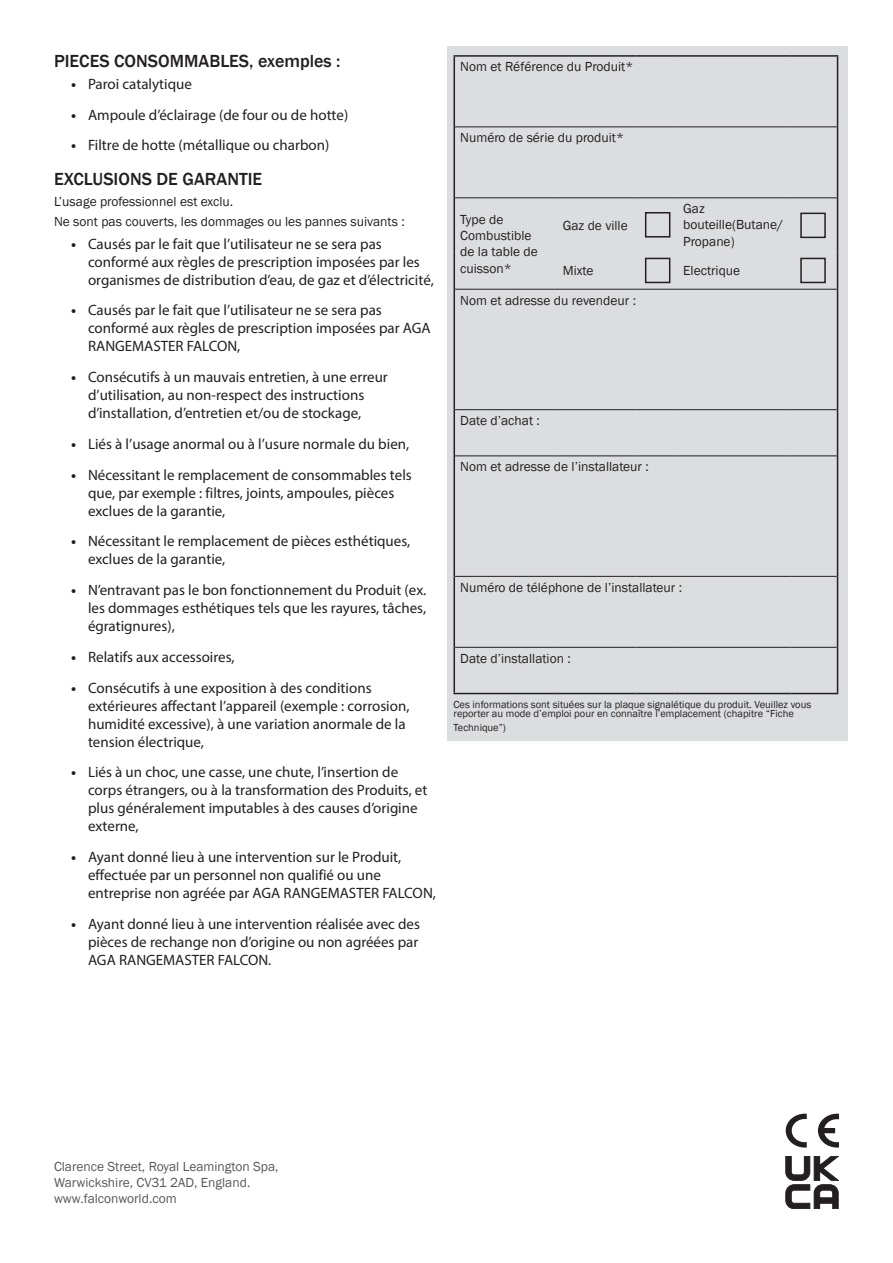
<style>
.page{position:relative;width:893px;height:1263px;background:#fff}
.page>*{position:absolute;margin:0;border:0;box-sizing:border-box;transform-origin:0 0}
.t1{font:500 18px "Franklin Gothic";color:#231f20}
.t2{font:15px/18px "Myriad Pro";color:#231f20}
.Table{font:13.5px/16.2px "Franklin Gothic";color:#231f20}
.Paragraph_Style_1{font:13.5px "Franklin Gothic";color:#57585a}
.Body_text{font:13.5px "Franklin Gothic";color:#231f20}
.Table_contents{font:13.5px/16.2px "Franklin Gothic";color:#231f20}
.Table-2{font:10.5px/9px "Franklin Gothic";color:#231f20}
.s1{font-weight:700}
</style>
<div class="page">
<svg style="left:785px;top:1113px;width:22px;height:34px"></svg>
<svg style="left:818px;top:1113px;width:21px;height:34px"></svg>
<svg style="left:785px;top:1156px;width:54px;height:53px"></svg>
<div style="left:447px;top:47px;width:400px;height:694px;background:#dcdddf"></div>
<hr style="left:453px;top:55px;width:101px;height:2px;background:#231f20">
<hr style="left:453px;top:57px;width:2px;height:70px;background:#231f20">
<hr style="left:554px;top:55px;width:82px;height:2px;background:#231f20">
<hr style="left:636px;top:55px;width:39px;height:2px;background:#231f20">
<hr style="left:675px;top:55px;width:117px;height:2px;background:#231f20">
<hr style="left:792px;top:55px;width:46px;height:2px;background:#231f20">
<hr style="left:837px;top:57px;width:1px;height:70px;background:#231f20">
<hr style="left:453px;top:289px;width:2px;height:121px;background:#231f20">
<hr style="left:837px;top:289px;width:1px;height:121px;background:#231f20">
<hr style="left:453px;top:410px;width:2px;height:46px;background:#231f20">
<hr style="left:837px;top:410px;width:1px;height:46px;background:#231f20">
<hr style="left:453px;top:456px;width:2px;height:120px;background:#231f20">
<hr style="left:837px;top:456px;width:1px;height:120px;background:#231f20">
<hr style="left:453px;top:576px;width:2px;height:71px;background:#231f20">
<hr style="left:837px;top:576px;width:1px;height:71px;background:#231f20">
<hr style="left:453px;top:647px;width:2px;height:46px;background:#231f20">
<hr style="left:837px;top:647px;width:1px;height:46px;background:#231f20">
<hr style="left:453px;top:693px;width:101px;height:1px;background:#231f20">
<hr style="left:554px;top:693px;width:82px;height:1px;background:#231f20">
<hr style="left:636px;top:693px;width:39px;height:1px;background:#231f20">
<hr style="left:675px;top:693px;width:117px;height:1px;background:#231f20">
<hr style="left:792px;top:693px;width:46px;height:1px;background:#231f20">
<hr style="left:453px;top:198px;width:2px;height:54px;background:#231f20">
<hr style="left:837px;top:198px;width:1px;height:54px;background:#231f20">
<hr style="left:453px;top:252px;width:2px;height:37px;background:#231f20">
<hr style="left:837px;top:252px;width:1px;height:37px;background:#231f20">
<hr style="left:455px;top:409px;width:99px;height:1px;background:#231f20">
<hr style="left:554px;top:409px;width:82px;height:1px;background:#231f20">
<hr style="left:636px;top:409px;width:39px;height:1px;background:#231f20">
<hr style="left:675px;top:409px;width:117px;height:1px;background:#231f20">
<hr style="left:792px;top:409px;width:45px;height:1px;background:#231f20">
<hr style="left:455px;top:455px;width:99px;height:1px;background:#231f20">
<hr style="left:554px;top:455px;width:82px;height:1px;background:#231f20">
<hr style="left:636px;top:455px;width:39px;height:1px;background:#231f20">
<hr style="left:675px;top:455px;width:117px;height:1px;background:#231f20">
<hr style="left:792px;top:455px;width:45px;height:1px;background:#231f20">
<hr style="left:455px;top:576px;width:99px;height:1px;background:#231f20">
<hr style="left:554px;top:576px;width:82px;height:1px;background:#231f20">
<hr style="left:636px;top:576px;width:39px;height:1px;background:#231f20">
<hr style="left:675px;top:576px;width:117px;height:1px;background:#231f20">
<hr style="left:792px;top:576px;width:45px;height:1px;background:#231f20">
<hr style="left:453px;top:127px;width:2px;height:71px;background:#231f20">
<hr style="left:837px;top:127px;width:1px;height:71px;background:#231f20">
<hr style="left:455px;top:126px;width:99px;height:1px;background:#231f20">
<hr style="left:554px;top:126px;width:82px;height:1px;background:#231f20">
<hr style="left:636px;top:126px;width:39px;height:1px;background:#231f20">
<hr style="left:675px;top:126px;width:117px;height:1px;background:#231f20">
<hr style="left:792px;top:126px;width:45px;height:1px;background:#231f20">
<hr style="left:455px;top:197px;width:99px;height:1px;background:#231f20">
<hr style="left:554px;top:197px;width:82px;height:1px;background:#231f20">
<hr style="left:636px;top:197px;width:39px;height:1px;background:#231f20">
<hr style="left:675px;top:197px;width:117px;height:1px;background:#231f20">
<hr style="left:792px;top:197px;width:45px;height:1px;background:#231f20">
<hr style="left:455px;top:289px;width:99px;height:1px;background:#231f20">
<hr style="left:554px;top:289px;width:82px;height:1px;background:#231f20">
<hr style="left:636px;top:289px;width:39px;height:1px;background:#231f20">
<hr style="left:675px;top:289px;width:117px;height:1px;background:#231f20">
<hr style="left:792px;top:289px;width:45px;height:1px;background:#231f20">
<hr style="left:455px;top:647px;width:99px;height:1px;background:#231f20">
<hr style="left:554px;top:647px;width:82px;height:1px;background:#231f20">
<hr style="left:636px;top:647px;width:39px;height:1px;background:#231f20">
<hr style="left:675px;top:647px;width:117px;height:1px;background:#231f20">
<hr style="left:792px;top:647px;width:45px;height:1px;background:#231f20">
<div style="left:645px;top:212px;width:25px;height:25px;border:2px solid #231f20"></div>
<div style="left:800px;top:213px;width:26px;height:25px;border:2px solid #231f20"></div>
<div style="left:645px;top:258px;width:25px;height:25px;border:2px solid #231f20"></div>
<div style="left:800px;top:258px;width:26px;height:25px;border:2px solid #231f20"></div>
<p class="t1" style="left:54px;top:49px;width:288px">PIECES CONSOMMABLES, exemples :</p>
<p class="t2" style="left:71px;top:75px;width:122px"><span class="s1">•</span> Paroi catalytique</p>
<p class="t2" style="left:71px;top:105px;width:279px"><span class="s1">•</span> Ampoule d’éclairage (de four ou de hotte)</p>
<p class="t2" style="left:71px;top:136px;width:260px"><span class="s1">•</span> Filtre de hotte (métallique ou charbon)</p>
<p class="t1" style="left:54px;top:168px;width:210px">EXCLUSIONS DE GARANTIE</p>
<p class="Body_text" style="left:54px;top:193px;width:181px">L’usage professionnel est exclu.</p>
<p class="Body_text" style="left:54px;top:213px;width:352px">Ne sont pas couverts, les dommages ou les pannes suivants :</p>
<p class="t2" style="left:88px;top:234px;width:347px;text-indent:-17px"><span class="s1">•</span> Causés par le fait que l’utilisateur ne se sera pas conformé aux règles de prescription imposées par les organismes de distribution d’eau, de gaz et d’électricité,</p>
<p class="t2" style="left:88px;top:301px;width:344px;text-indent:-17px"><span class="s1">•</span> Causés par le fait que l’utilisateur ne se sera pas conformé aux règles de prescription imposées par AGA<br>RANGEMASTER FALCON,</p>
<p class="t2" style="left:88px;top:368px;width:301px;text-indent:-17px"><span class="s1">•</span> Consécutifs à un mauvais entretien, à une erreur d’utilisation, au non-respect des instructions d’installation, d’entretien et/ou de stockage,</p>
<p class="t2" style="left:71px;top:434px;width:340px"><span class="s1">•</span> Liés à l’usage anormal ou à l’usure normale du bien,</p>
<p class="t2" style="left:88px;top:465px;width:325px;text-indent:-17px"><span class="s1">•</span> Nécessitant le remplacement de consommables tels que, par exemple : filtres, joints, ampoules, pièces exclues de la garantie,</p>
<p class="t2" style="left:88px;top:532px;width:324px;text-indent:-17px"><span class="s1">•</span> Nécessitant le remplacement de pièces esthétiques, exclues de la garantie,</p>
<p class="t2" style="left:88px;top:581px;width:340px;text-align:justify;text-indent:-17px"><span class="s1">•</span> N’entravant pas le bon fonctionnement du Produit (ex. les dommages esthétiques tels que les rayures, tâches, égratignures),</p>
<p class="t2" style="left:71px;top:648px;width:165px"><span class="s1">•</span> Relatifs aux accessoires,</p>
<p class="t2" style="left:88px;top:678px;width:323px;text-indent:-17px"><span class="s1">•</span> Consécutifs à une exposition à des conditions extérieures affectant l’appareil (exemple : corrosion, humidité excessive), à une variation anormale de la tension électrique,</p>
<p class="t2" style="left:88px;top:763px;width:341px;text-indent:-17px"><span class="s1">•</span> Liés à un choc, une casse, une chute, l’insertion de corps étrangers, ou à la transformation des Produits, et plus généralement imputables à des causes d’origine externe,</p>
<p class="t2" style="left:88px;top:848px;width:349px;text-indent:-17px"><span class="s1">•</span> Ayant donné lieu à une intervention sur le Produit, effectuée par un personnel non qualifié ou une entreprise non agréée par AGA RANGEMASTER FALCON,</p>
<p class="t2" style="left:88px;top:915px;width:333px;text-align:justify;text-indent:-17px"><span class="s1">•</span> Ayant donné lieu à une intervention réalisée avec des pièces de rechange non d’origine ou non agréées par AGA RANGEMASTER FALCON.</p>
<p class="Table" style="left:460px;top:59px;width:175px">Nom et Référence du Produit*</p>
<p class="Table" style="left:460px;top:130px;width:165px">Numéro de série du produit*</p>
<p class="Table_contents" style="left:683px;top:201px;width:102px">Gaz bouteille(Butane/<br>Propane)</p>
<p class="Table" style="left:460px;top:212px;width:79px">Type de<br>Combustible de la table de cuisson*</p>
<p class="Table_contents" style="left:563px;top:217px;width:67px">Gaz de ville</p>
<p class="Table_contents" style="left:563px;top:263px;width:32px">Mixte</p>
<p class="Table_contents" style="left:683px;top:263px;width:58px">Electrique</p>
<p class="Table" style="left:460px;top:292px;width:177px">Nom et adresse du revendeur :</p>
<p class="Table" style="left:460px;top:413px;width:81px">Date d’achat :</p>
<p class="Table" style="left:460px;top:459px;width:190px">Nom et adresse de l’installateur :</p>
<p class="Table" style="left:460px;top:579px;width:223px">Numéro de téléphone de l’installateur :</p>
<p class="Table" style="left:460px;top:650px;width:112px">Date d’installation :</p>
<p class="Table-2" style="left:453px;top:700px;width:359px">Ces informations sont situées sur la plaque signalétique du produit. Veuillez vous reporter au mode d’emploi pour en connaître l’emplacement (chapitre “Fiche</p>
<p class="Table-2" style="left:453px;top:723px;width:54px">Technique”)</p>
<p class="Paragraph_Style_1" style="left:54px;top:1158px;width:226px">Clarence Street, Royal Leamington Spa,</p>
<p class="Paragraph_Style_1" style="left:54px;top:1174px;width:198px">Warwickshire, CV31 2AD, England.</p>
<p class="Paragraph_Style_1" style="left:54px;top:1190px;width:124px">www.falconworld.com</p>
</div>
